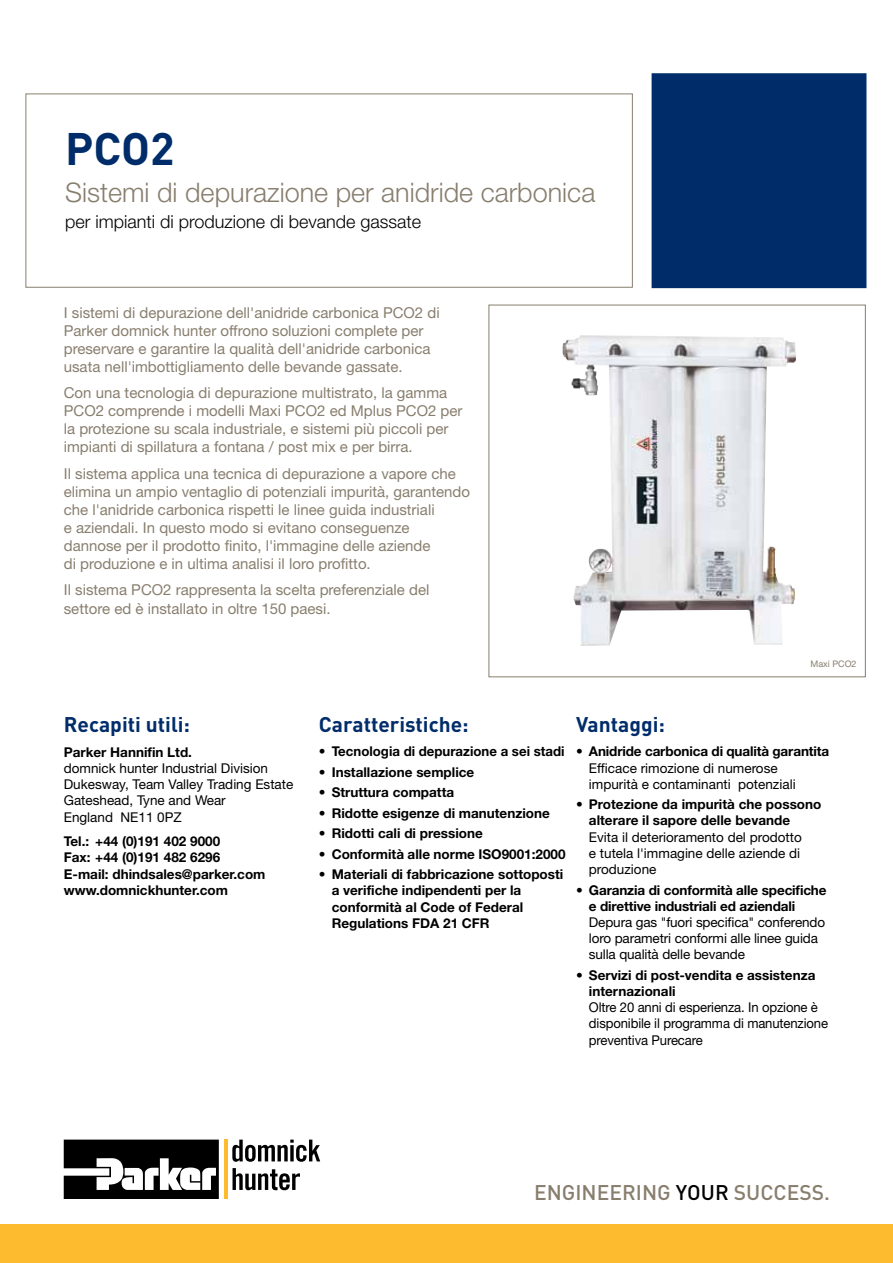
<style>
.page{position:relative;width:893px;height:1263px;background:#fff}
.page>*{position:absolute;margin:0;border:0;box-sizing:border-box;transform-origin:0 0}
.t1{font:700 45px "DIN";color:#002d6a}
.t2{font:300 27px "Helvetica Neue LT Std";color:#887e6e}
.t3{font:700 21px "DIN";color:#002d6a}
.t4{font:500 21px "DIN";color:#887e6e}
.t5{font:300 18px "Helvetica Neue LT Std";color:#000}
.t6{font:15px/18px "Helvetica Neue LT Std";color:#887e6e}
.t7{font:700 13.5px/16.2px "Helvetica Neue LT Std";color:#000}
.t8{font:13.5px/16.2px "Helvetica Neue LT Std";color:#000}
.t9{font:9px "Helvetica Neue LT Std";color:#887e6e}
.s1{color:#000}
</style>
<div class="page">
<div style="left:26px;top:94px;width:607px;height:194px;border:1px solid #887e6e"></div>
<img style="left:562px;top:335px;width:234px;height:311px">
<div style="left:489px;top:305px;width:377px;height:372px;border:1px solid #887e6e"></div>
<div style="left:652px;top:73px;width:214px;height:215px;background:#002d6a"></div>
<svg style="left:232px;top:1140px;width:88px;height:22px"></svg>
<svg style="left:233px;top:1168px;width:67px;height:22px"></svg>
<svg style="left:64px;top:1140px;width:155px;height:59px"></svg>
<hr style="left:224px;top:1140px;width:3px;height:59px;background:#fdbb30">
<div style="left:0;top:1225px;width:893px;height:38px;background:#fdbb30"></div>
<h1 class="t1" style="left:65px;top:119px;width:111px">PCO2</h1>
<h2 class="t2" style="left:65px;top:176px;width:532px">Sistemi di depurazione per anidride carbonica</h2>
<p class="t5" style="left:65px;top:210px;width:358px">per impianti di produzione di bevande gassate</p>
<p class="t6" style="left:64px;top:303px;width:377px">I sistemi di depurazione dell'anidride carbonica PCO2 di Parker domnick hunter offrono soluzioni complete per preservare e garantire la qualità dell'anidride carbonica usata nell'imbottigliamento delle bevande gassate.</p>
<p class="t6" style="left:64px;top:384px;width:400px">Con una tecnologia di depurazione multistrato, la gamma PCO2 comprende i modelli Maxi PCO2 ed Mplus PCO2 per la protezione su scala industriale, e sistemi più piccoli per impianti di spillatura a fontana / post mix e per birra.</p>
<p class="t6" style="left:64px;top:464px;width:408px">Il sistema applica una tecnica di depurazione a vapore che elimina un ampio ventaglio di potenziali impurità, garantendo che l'anidride carbonica rispetti le linee guida industriali<br>e aziendali. In questo modo si evitano conseguenze dannose per il prodotto finito, l'immagine delle aziende<br>di produzione e in ultima analisi il loro profitto.</p>
<p class="t6" style="left:64px;top:581px;width:367px">Il sistema PCO2 rappresenta la scelta preferenziale del settore ed è installato in oltre 150 paesi.</p>
<p class="t9" style="left:811px;top:659px;width:48px">Maxi PCO2</p>
<h3 class="t3" style="left:64px;top:711px;width:128px">Recapiti utili:</h3>
<p class="t7" style="left:64px;top:743px;width:130px">Parker Hannifin Ltd.</p>
<p class="t8" style="left:64px;top:760px;width:231px">domnick hunter Industrial Division<br>Dukesway, Team Valley Trading Estate<br>Gateshead, Tyne and Wear<br>England NE11 0PZ</p>
<p class="t7" style="left:64px;top:833px;width:203px">Tel.: +44 (0)191 402 9000<br>Fax: +44 (0)191 482 6296<br>E-mail: dhindsales@parker.com www.domnickhunter.com</p>
<h3 class="t3" style="left:319px;top:711px;width:151px">Caratteristiche:</h3>
<h3 class="t3" style="left:576px;top:711px;width:90px">Vantaggi:</h3>
<p class="t7" style="left:319px;top:743px;width:247px">• Tecnologia di depurazione a sei stadi</p>
<p class="t7" style="left:319px;top:764px;width:157px">• Installazione semplice</p>
<p class="t7" style="left:319px;top:784px;width:137px">• Struttura compatta</p>
<p class="t7" style="left:319px;top:804px;width:232px">• Ridotte esigenze di manutenzione</p>
<p class="t7" style="left:319px;top:825px;width:165px">• Ridotti cali di pressione</p>
<p class="t7" style="left:319px;top:845px;width:248px">• Conformità alle norme ISO9001:2000</p>
<p class="t7" style="left:332px;top:866px;width:233px;text-indent:-13px">• Materiali di fabbricazione sottoposti a verifiche indipendenti per la conformità al Code of Federal<br>Regulations FDA 21 CFR</p>
<p class="t7" style="left:576px;top:743px;width:254px">• Anidride carbonica di qualità garantita</p>
<p class="t8" style="left:589px;top:759px;width:208px">Efficace rimozione di numerose impurità e contaminanti potenziali</p>
<p class="t7" style="left:589px;top:796px;width:234px;text-indent:-13px">• Protezione da impurità che possono alterare il sapore delle bevande</p>
<p class="t8" style="left:589px;top:828px;width:214px;text-align:justify">Evita il deterioramento del prodotto e tutela l'immagine delle aziende di produzione</p>
<p class="t7" style="left:589px;top:881px;width:239px;text-indent:-13px">• Garanzia di conformità alle specifiche e direttive industriali ed aziendali</p>
<p class="t8" style="left:589px;top:914px;width:238px">Depura gas "fuori specifica" conferendo loro parametri conformi alle linee guida sulla qualità delle bevande</p>
<p class="t7" style="left:589px;top:966px;width:228px;text-indent:-13px">• Servizi di post-vendita e assistenza internazionali</p>
<p class="t8" style="left:589px;top:999px;width:241px">Oltre 20 anni di esperienza. In opzione è disponibile il programma di manutenzione preventiva Purecare</p>
<h3 class="t4" style="left:534px;top:1178px;width:298px">ENGINEERING <span class="s1">YOUR</span> SUCCESS.</h3>
</div>
